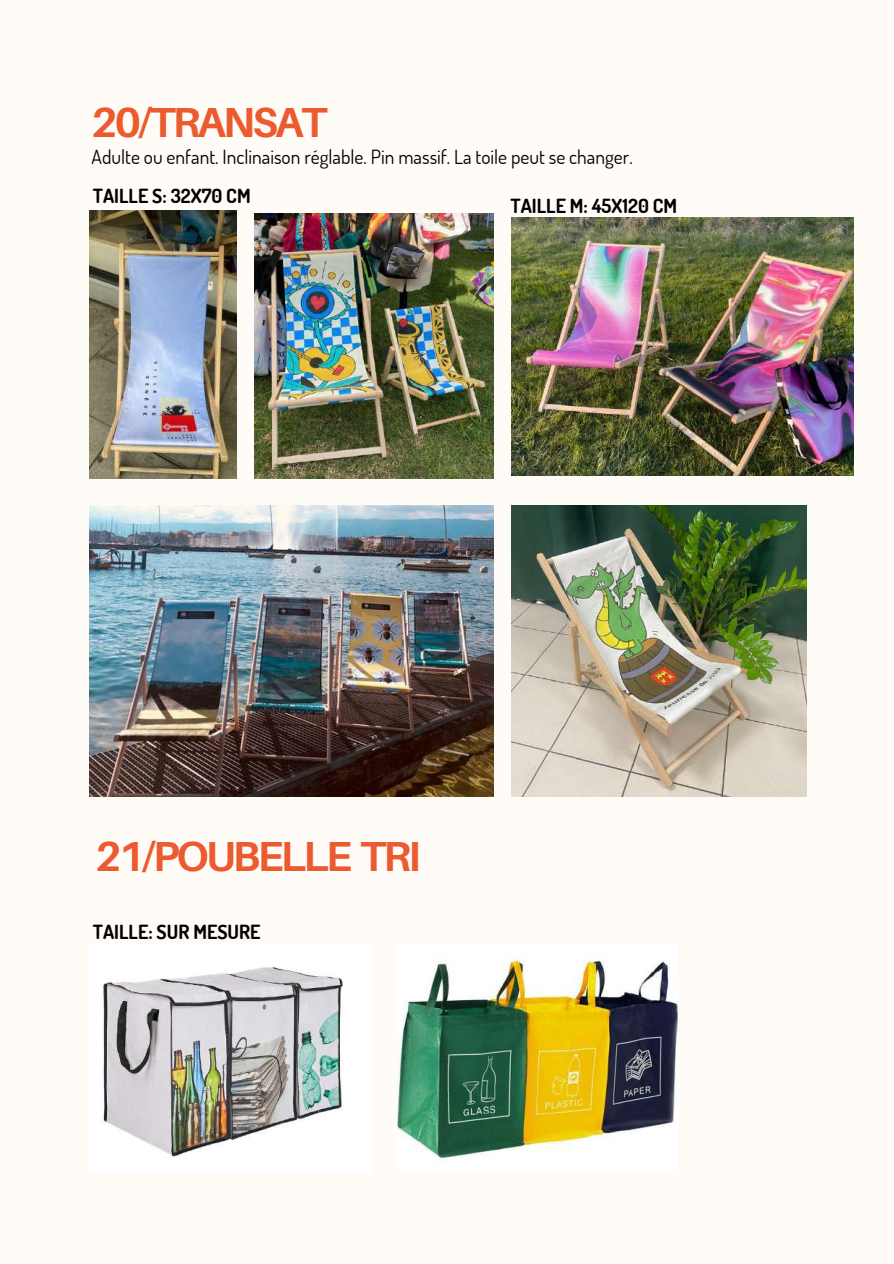
<style>
.page{position:relative;width:894px;height:1264px;background:#fff}
.page>*{position:absolute;margin:0;border:0;box-sizing:border-box;transform-origin:0 0}
.t1{font:700 42px "Aileron";letter-spacing:-.065em;color:#ec5a30}
.t2{font:19.5px "Dosis";color:#000}
.t3{font:700 19.5px "Dosis";color:#000}
</style>
<div class="page">
<div style="left:0;top:0;width:893px;height:1263px;background:#fffcf7"></div>
<img style="left:511px;top:218px;width:343px;height:257px">
<img style="left:254px;top:214px;width:239px;height:264px">
<img style="left:101px;top:966px;width:242px;height:191px">
<img style="left:398px;top:955px;width:279px;height:204px">
<img style="left:89px;top:211px;width:147px;height:268px">
<img style="left:89px;top:505px;width:404px;height:291px">
<img style="left:511px;top:505px;width:294px;height:291px">
<h1 class="t1" style="left:91px;top:96px;width:237px">20/TRANSAT</h1>
<p class="t2" style="left:92px;top:144px;width:542px">Adulte ou enfant. Inclinaison réglable. Pin massif. La toile peut se changer.</p>
<p class="t3" style="left:93px;top:183px;width:159px">TAILLE S: 32X70 CM</p>
<p class="t3" style="left:510px;top:193px;width:168px">TAILLE M: 45X120 CM</p>
<h1 class="t1" style="left:95px;top:830px;width:327px">21/POUBELLE TRI</h1>
<p class="t3" style="left:93px;top:919px;width:169px">TAILLE: SUR MESURE</p>
</div>
